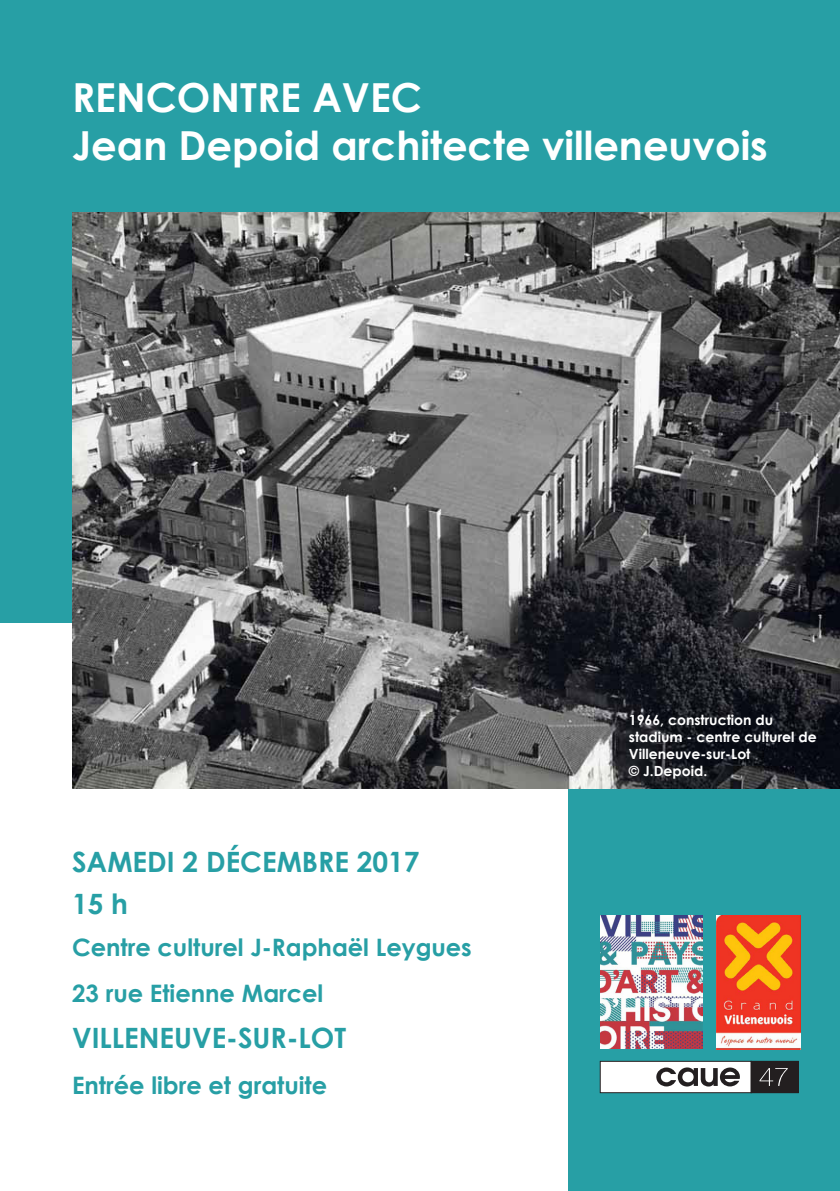
<style>
.page{position:relative;width:840px;height:1191px;background:#fff}
.page>*{position:absolute;margin:0;border:0;box-sizing:border-box;transform-origin:0 0}
.t1{font:700 40px/48px "Century Gothic";color:#fff}
.t2{font:700 28px/42px "Century Gothic";color:#279fa5}
.t3{font:700 24px "Century Gothic";color:#279fa5}
.t4{font:700 14px/16.8px "Century Gothic";color:#fff}
</style>
<div class="page">
<div style="left:0;top:0;width:839px;height:1191px;background:#279fa5"></div>
<div style="left:0;top:624px;width:567px;height:567px;background:#fff"></div>
<img style="left:72px;top:213px;width:767px;height:576px">
<img style="left:716px;top:916px;width:84px;height:133px">
<img style="left:600px;top:915px;width:101px;height:133px">
<div style="left:600px;top:1061px;width:151px;height:31px;background:#fff"></div>
<div style="left:599px;top:1060px;width:152px;height:33px;border:1px solid #231f20"></div>
<div style="left:750px;top:1061px;width:47px;height:31px;background:#231f20"></div>
<div style="left:750px;top:1060px;width:48px;height:33px;border:1px solid #231f20"></div>
<svg style="left:656px;top:1067px;width:83px;height:19px"></svg>
<svg style="left:759px;top:1068px;width:28px;height:18px"></svg>
<p class="t1" style="left:72px;top:72px;width:697px">RENCONTRE AVEC<br>Jean Depoid architecte villeneuvois</p>
<p class="t2" style="left:72px;top:839px;width:349px">SAMEDI 2 DÉCEMBRE 2017<br>15 h</p>
<p class="t3" style="left:72px;top:928px;width:401px">Centre culturel J-Raphaël Leygues</p>
<p class="t3" style="left:72px;top:974px;width:253px">23 rue Etienne Marcel</p>
<p class="t2" style="left:72px;top:1015px;width:275px">VILLENEUVE-SUR-LOT</p>
<p class="t3" style="left:72px;top:1066px;width:256px">Entrée libre et gratuite</p>
<p class="t4" style="left:628px;top:711px;width:189px">1966, construction du stadium - centre culturel de<br>Villeneuve-sur-Lot<br>© J.Depoid.</p>
</div>
